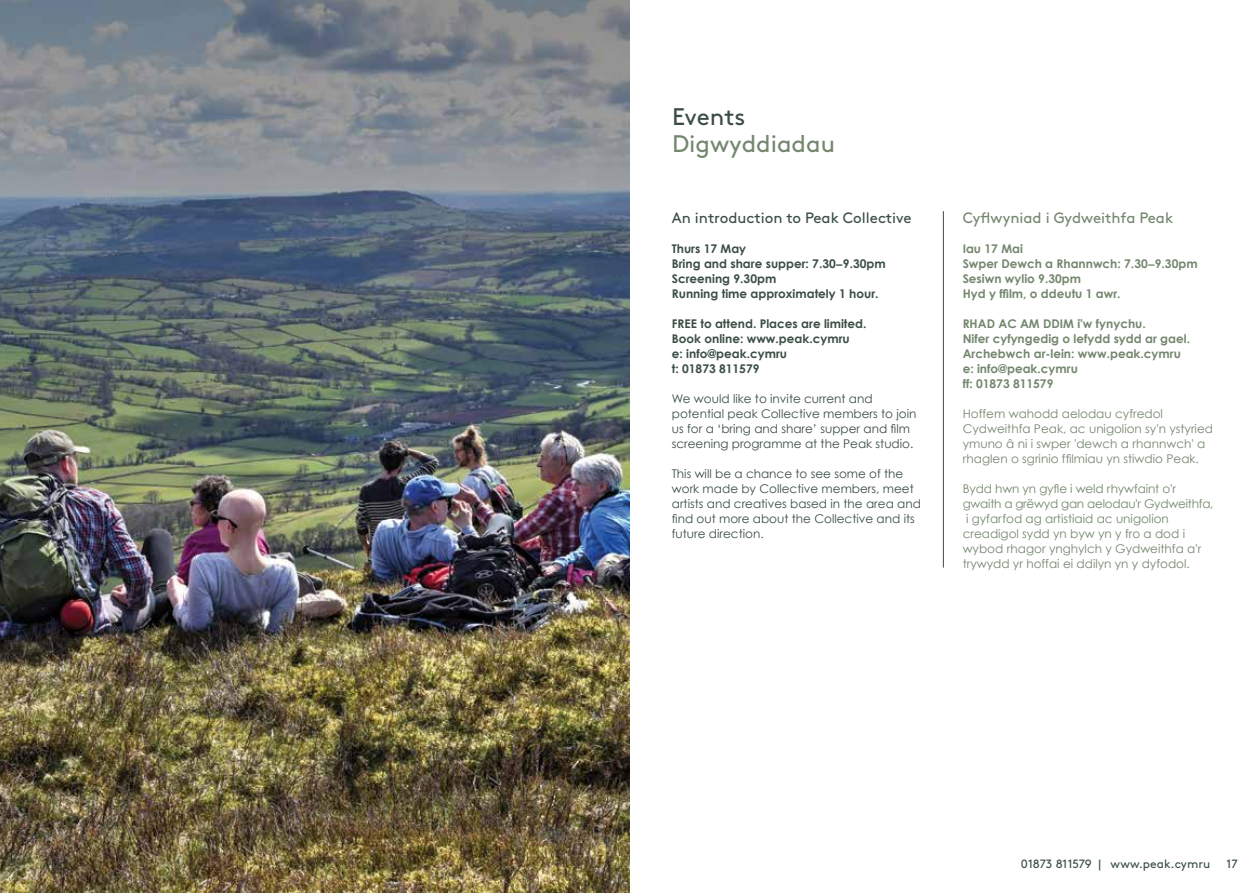
<style>
.page{position:relative;width:1259px;height:893px;background:#fff}
.page>*{position:absolute;margin:0;border:0;box-sizing:border-box;transform-origin:0 0}
.t1{font:24px "Brown";color:#74876e}
.t2{font:24px "Brown";color:#3b4e44}
.t3{font:15px "Brown";color:#3b4e44}
.t4{font:15px "Brown";color:#74876e}
.t5{font:12px/15px "Century Gothic";color:#74876e}
.t6{font:12px/15px "Century Gothic";color:#3b4e44}
.t7{font:700 12px/15px "Century Gothic";color:#74876e}
.t8{font:700 12px/15px "Century Gothic";color:#3b4e44}
.t9{font:12px "Brown";color:#3b4e44}
.s1{font-family:"Proxima Nova Soft"}
</style>
<div class="page">
<img style="left:0;top:0;width:629px;height:893px">
<hr style="left:943px;top:211px;width:1px;height:357px;background:#3b4e44">
<h1 class="t2" style="left:672px;top:98px;width:75px">Events</h1>
<h1 class="t1" style="left:672px;top:125px;width:165px">Digwyddiadau</h1>
<p class="t3" style="left:672px;top:206px;width:241px">An introduction to Peak Collective</p>
<p class="t8" style="left:672px;top:240px;width:215px">Thurs 17 May<br>Bring and share supper: 7.30<span class="s1">–</span>9.30pm<br>Screening 9.30pm<br>Running time approximately 1 hour.</p>
<p class="t8" style="left:672px;top:315px;width:196px">FREE to attend. Places are limited.<br>Book online: www.peak.cymru<br>e: info@peak.cymru<br>t: 01873 811579</p>
<p class="t6" style="left:672px;top:391px;width:246px">We would like to invite current and potential peak Collective members to join us for a ‘bring and share’ supper and film screening programme at the Peak studio.</p>
<p class="t6" style="left:672px;top:466px;width:251px">This will be a chance to see some of the work made by Collective members, meet artists and creatives based in the area and find out more about the Collective and its future direction.</p>
<p class="t4" style="left:962px;top:206px;width:212px">Cyflwyniad i Gydweithfa Peak</p>
<p class="t7" style="left:962px;top:240px;width:236px">Iau 17 Mai<br>Swper Dewch a Rhannwch: 7.30<span class="s1">–</span>9.30pm<br>Sesiwn wylio 9.30pm<br>Hyd y ffilm, o ddeutu 1 awr.</p>
<p class="t7" style="left:962px;top:315px;width:229px">RHAD AC AM DDIM i'w fynychu.<br>Nifer cyfyngedig o lefydd sydd ar gael.<br>Archebwch ar-lein: www.peak.cymru e: info@peak.cymru<br>ff: 01873 811579</p>
<p class="t5" style="left:962px;top:406px;width:252px">Hoffem wahodd aelodau cyfredol Cydweithfa Peak, ac unigolion sy'n ystyried ymuno â ni i swper 'dewch a rhannwch' a rhaglen o sgrinio ffilmiau yn stiwdio Peak.</p>
<p class="t5" style="left:962px;top:481px;width:252px">Bydd hwn yn gyfle i weld rhywfaint o'r gwaith a grëwyd gan aelodau'r Gydweithfa, i gyfarfod ag artistiaid ac unigolion creadigol sydd yn byw yn y fro a dod i wybod rhagor ynghylch y Gydweithfa a'r trywydd yr hoffai ei ddilyn yn y dyfodol.</p>
<p class="t9" style="left:1021px;top:855px;width:191px">01873 811579 | www.peak.cymru</p>
<p class="t9" style="left:1226px;top:855px;width:13px">17</p>
</div>
